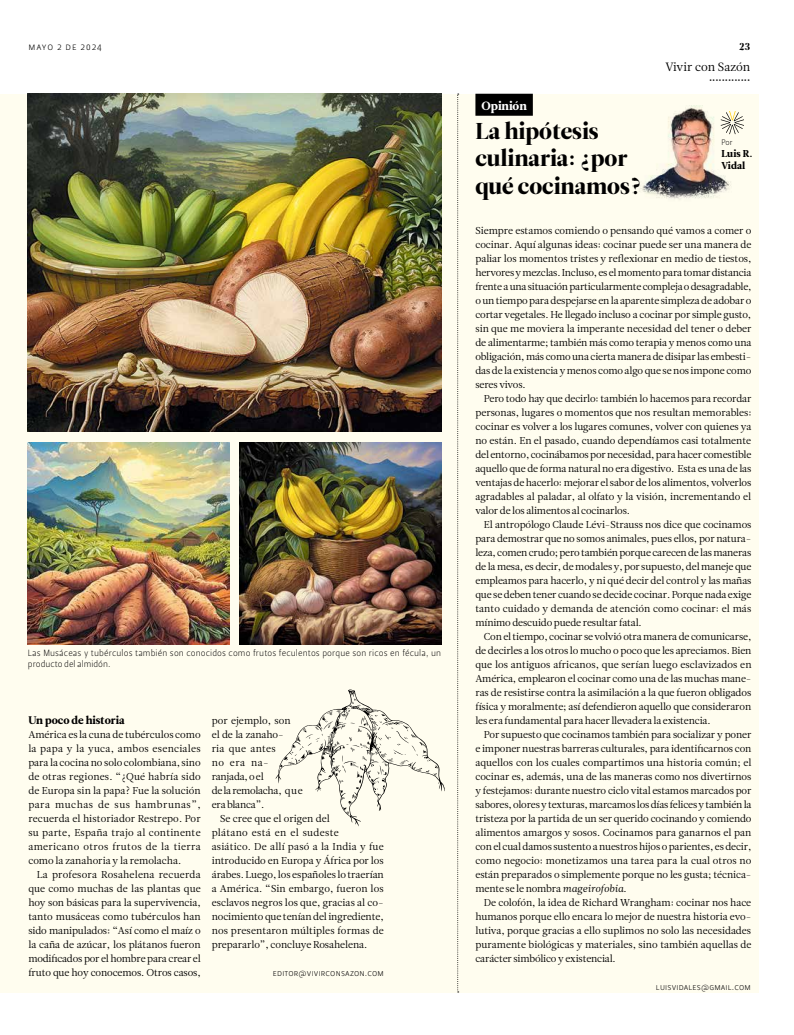
<style>
.page{position:relative;width:794px;height:1035px;background:#fff}
.page>*{position:absolute;margin:0;border:0;box-sizing:border-box;transform-origin:0 0}
.t1{font:22.9px/27.5px "Leitura Display";color:#000}
.t2{font:12px "Leitura News Roman 1";color:#000}
.t3{font:12px "Leitura News Roman 4";color:#fff}
.t4{font:11px "Leitura News Roman 4";color:#000}
.t5{font:10px/14px "Leitura News Roman 1";letter-spacing:-.005em;color:#000;text-align:justify}
.t6{font:10px "Leitura Sans Grot 1";letter-spacing:.1em;color:#000}
.t7{font:10px/12px "Leitura News Roman 4";letter-spacing:.01em;color:#000}
.t8{font:10px "Leitura Display";color:#000}
.t9{font:9px/10.8px "Leitura Sans Grot 1";letter-spacing:.02em;color:#000}
.t10{font:8px "Leitura Display";color:#000}
.t11{font:8px "Leitura Sans Grot 1";color:#000}
.s1{font-family:"Leitura News Italic 1"}
</style>
<div class="page">
<div style="left:0;top:94px;width:758px;height:898px;background:#fffdef"></div>
<div style="left:475px;top:94px;width:58px;height:22px;background:#000"></div>
<img style="left:639px;top:106px;width:92px;height:94px">
<svg style="left:721px;top:111px;width:23px;height:23px"></svg>
<svg style="left:457px;top:94px;width:2px;height:898px"></svg>
<img style="left:28px;top:443px;width:201px;height:202px">
<img style="left:239px;top:443px;width:202px;height:202px">
<img style="left:28px;top:94px;width:413px;height:337px">
<svg style="left:276px;top:689px;width:169px;height:137px"></svg>
<p class="t6" style="left:28px;top:41px;width:75px">mayo 2 de 2024</p>
<p class="t9" style="left:28px;top:648px;width:415px">Las Musáceas y tubérculos también son conocidos como frutos feculentos porque son ricos en fécula, un producto del almidón.</p>
<p class="t4" style="left:28px;top:713px;width:98px">Un poco de historia</p>
<p class="t5" style="left:28px;top:727px;width:174px">América es la cuna de tubérculos como la papa y la yuca, ambos esenciales para la cocina no solo colombiana, sino de otras regiones. “¿Qué habría sido de Europa sin la papa? Fue la solución para muchas de sus hambrunas”, recuerda el historiador Restrepo. Por su parte, España trajo al continente americano otros frutos de la tierra como la zanahoria y la remolacha.</p>
<p class="t5" style="left:28px;top:867px;width:174px;text-indent:8px">La profesora Rosahelena recuerda que como muchas de las plantas que hoy son básicas para la supervivencia, tanto musáceas como tubérculos han sido manipulados: “Así como el maíz o la caña de azúcar, los plátanos fueron modificados por el hombre para crear el fruto que hoy conocemos. Otros casos,</p>
<p class="t5" style="left:212px;top:713px;width:93px;text-align:left">por ejemplo, son<br>el de la zanaho-<br>ria que antes<br>no era na&shy;ranjada, o el<br>de la remolacha, que era blanca”.</p>
<p class="t5" style="left:212px;top:811px;width:174px;text-align:left;text-indent:8px">Se cree que el origen del<br>plátano está en el sudeste<br>asiático. De allí pasó a la India y fue introducido en Europa y África por los árabes. Luego, los españoles lo traerían a América. “Sin embargo, fueron los esclavos negros los que, gracias al co&shy;nocimiento que tenían del ingrediente, nos presentaron múltiples formas de prepararlo”, concluye Rosahelena.</p>
<p class="t9" style="left:273px;top:967px;width:112px">editor@vivirconsazon.com</p>
<p class="t8" style="left:739px;top:41px;width:13px">23</p>
<p class="t2" style="left:665px;top:60px;width:86px">Vivir con Sazón</p>
<p class="t10" style="left:709px;top:75px;width:43px">•••••••••••••</p>
<p class="t3" style="left:481px;top:98px;width:47px">Opinión</p>
<h1 class="t1" style="left:475px;top:117px;width:167px">La hipótesis culinaria: ¿por qué cocinamos?</h1>
<p class="t5" style="left:475px;top:223px;width:278px">Siempre estamos comiendo o pensando qué vamos a comer o cocinar. Aquí algunas ideas: cocinar puede ser una manera de paliar los momentos tristes y reflexionar en medio de tiestos, hervores y mezclas. Incluso, es el momento para tomar distancia frente a una situación particularmente compleja o desagradable, o un tiempo para despejarse en la aparente simpleza de adobar o cortar vegetales. He llegado incluso a cocinar por simple gusto, sin que me moviera la imperante necesidad del tener o deber de alimentarme; también más como terapia y menos como una obligación, más como una cierta manera de disipar las embesti&shy;das de la existencia y menos como algo que se nos impone como seres vivos.</p>
<p class="t5" style="left:475px;top:391px;width:278px;text-indent:8px">Pero todo hay que decirlo: también lo hacemos para recordar personas, lugares o momentos que nos resultan memorables: cocinar es volver a los lugares comunes, volver con quienes ya no están. En el pasado, cuando dependíamos casi totalmente del entorno, cocinábamos por necesidad, para hacer comestible aquello que de forma natural no era digestivo. Esta es una de las ventajas de hacerlo: mejorar el sabor de los alimentos, volverlos agradables al paladar, al olfato y la visión, incrementando el valor de los alimentos al cocinarlos.</p>
<p class="t5" style="left:475px;top:517px;width:278px;text-indent:8px">El antropólogo Claude Lévi-Strauss nos dice que cocinamos para demostrar que no somos animales, pues ellos, por natura&shy;leza, comen crudo; pero también porque carecen de las maneras de la mesa, es decir, de modales y, por supuesto, del maneje que empleamos para hacerlo, y ni qué decir del control y las mañas que se deben tener cuando se decide cocinar. Porque nada exige tanto cuidado y demanda de atención como cocinar: el más mínimo descuido puede resultar fatal.</p>
<p class="t5" style="left:475px;top:629px;width:277px;text-indent:8px">Con el tiempo, cocinar se volvió otra manera de comunicarse, de decirles a los otros lo mucho o poco que les apreciamos. Bien que los antiguos africanos, que serían luego esclavizados en América, emplearon el cocinar como una de las muchas mane&shy;ras de resistirse contra la asimilación a la que fueron obligados física y moralmente; así defendieron aquello que consideraron les era fundamental para hacer llevadera la existencia.</p>
<p class="t5" style="left:475px;top:727px;width:278px;text-indent:8px">Por supuesto que cocinamos también para socializar y poner e imponer nuestras barreras culturales, para identificarnos con aquellos con los cuales compartimos una historia común; el cocinar es, además, una de las maneras como nos divertirnos y festejamos: durante nuestro ciclo vital estamos marcados por sabores, olores y texturas, marcamos los días felices y también la tristeza por la partida de un ser querido cocinando y comiendo alimentos amargos y sosos. Cocinamos para ganarnos el pan con el cual damos sustento a nuestros hijos o parientes, es decir, como negocio: monetizamos una tarea para la cual otros no están preparados o simplemente porque no les gusta; técnica&shy;mente se le nombra <span class="s1">mageirofobia</span>.</p>
<p class="t5" style="left:475px;top:895px;width:278px;text-indent:8px">De colofón, la idea de Richard Wrangham: cocinar nos hace humanos porque ello encara lo mejor de nuestra historia evo&shy;lutiva, porque gracias a ello suplimos no solo las necesidades puramente biológicas y materiales, sino también aquellas de carácter simbólico y existencial.</p>
<p class="t11" style="left:721px;top:137px;width:13px">Por</p>
<p class="t7" style="left:721px;top:147px;width:33px">Luis R.<br>Vidal</p>
<p class="t9" style="left:656px;top:981px;width:96px">luisvidales@gmail.com</p>
</div>
